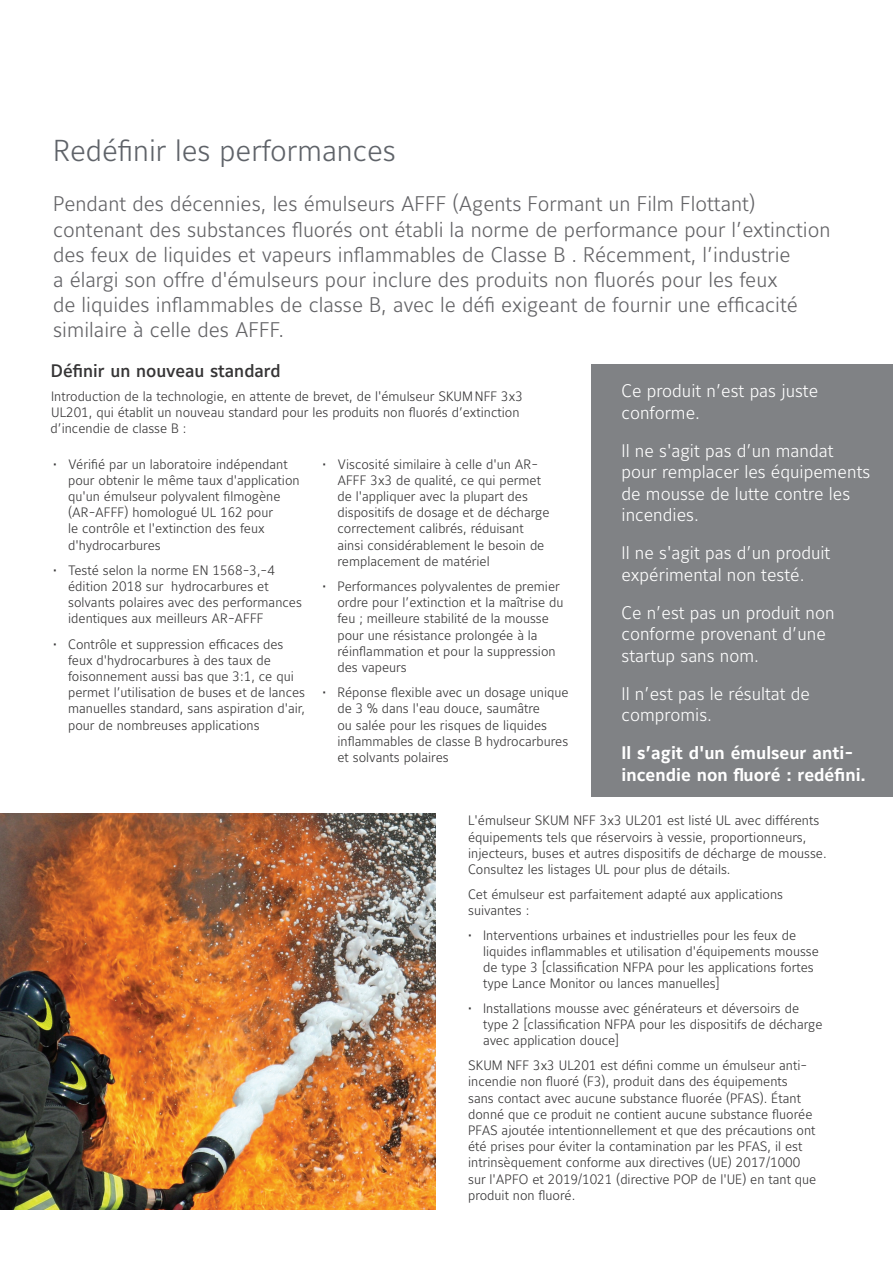
<style>
.page{position:relative;width:893px;height:1263px;background:#fff}
.page>*{position:absolute;margin:0;border:0;box-sizing:border-box;transform-origin:0 0}
.Section{font:300 30px "Maurea Jci Tf ML";color:#5f6369}
.Body{font:300 21px/25.2px "Maurea Jci Tf ML";color:#636366}
.Body_Header{font:300 18px/21.6px "Maurea Jci Tf ML";color:#fff}
.Body_Header-2{font:700 18px/21.6px "Maurea Jci Tf ML";color:#fff}
.Section-2{font:500 18px "Maurea Jci Tf ML";color:#363536}
.Body_Header-3{font:300 13.5px/16.2px "Maurea Jci Tf ML";color:#363536}
.Section-3{font:300 13.5px/16.2px "Maurea Jci Tf ML";color:#363536}
</style>
<div class="page">
<div style="left:592px;top:364px;width:301px;height:432px;background:#808285"></div>
<img style="left:0;top:813px;width:436px;height:397px">
<p class="Section" style="left:53px;top:132px;width:345px">Redéfinir les performances</p>
<p class="Body" style="left:53px;top:191px;width:779px">Pendant des décennies, les émulseurs AFFF (Agents Formant un Film Flottant) contenant des substances fluorés ont établi la norme de performance pour l’extinction des feux de liquides et vapeurs inflammables de Classe B . Récemment, l’industrie<br>a élargi son offre d'émulseurs pour inclure des produits non fluorés pour les feux<br>de liquides inflammables de classe B, avec le défi exigeant de fournir une efficacité similaire à celle des AFFF.</p>
<p class="Section-2" style="left:51px;top:360px;width:231px">Définir un nouveau standard</p>
<p class="Section-3" style="left:51px;top:388px;width:474px">Introduction de la technologie, en attente de brevet, de l'émulseur SKUMNFF 3x3<br>UL201, qui établit un nouveau standard pour les produits non fluorés d’extinction d’incendie de classe B :</p>
<p class="Body_Header-3" style="left:68px;top:455px;width:233px;text-indent:-15px">• Vérifié par un laboratoire indépendant pour obtenir le même taux d'application qu'un émulseur polyvalent filmogène (AR-AFFF) homologué UL 162 pour<br>le contrôle et l'extinction des feux d'hydrocarbures</p>
<p class="Body_Header-3" style="left:68px;top:562px;width:235px;text-indent:-15px">• Testé selon la norme EN 1568-3,-4 édition 2018 sur hydrocarbures et solvants polaires avec des performances identiques aux meilleurs AR-AFFF</p>
<p class="Body_Header-3" style="left:68px;top:635px;width:239px;text-indent:-15px">• Contrôle et suppression efficaces des feux d'hydrocarbures à des taux de foisonnement aussi bas que 3:1, ce qui permet l’utilisation de buses et de lances manuelles standard, sans aspiration d'air, pour de nombreuses applications</p>
<p class="Body_Header" style="left:621px;top:380px;width:198px">Ce produit n’est pas juste conforme.</p>
<p class="Body_Header" style="left:621px;top:439px;width:250px">Il ne s'agit pas d’un mandat pour remplacer les équipements de mousse de lutte contre les incendies.</p>
<p class="Body_Header" style="left:621px;top:542px;width:210px">Il ne s'agit pas d’un produit expérimental non testé.</p>
<p class="Body_Header" style="left:621px;top:601px;width:215px">Ce n’est pas un produit non conforme provenant d’une startup sans nom.</p>
<p class="Body_Header" style="left:621px;top:682px;width:190px">Il n’est pas le résultat de compromis.</p>
<p class="Body_Header-2" style="left:621px;top:742px;width:246px">Il s’agit d'un émulseur anti&shy;incendie non fluoré : redéfini.</p>
<p class="Body_Header-3" style="left:468px;top:812px;width:360px">L'émulseur SKUM NFF 3x3 UL201 est listé UL avec différents équipements tels que réservoirs à vessie, proportionneurs, injecteurs, buses et autres dispositifs de décharge de mousse.<br>Consultez les listages UL pour plus de détails.</p>
<p class="Body_Header-3" style="left:468px;top:886px;width:317px">Cet émulseur est parfaitement adapté aux applications suivantes :</p>
<p class="Body_Header-3" style="left:483px;top:926px;width:337px;text-indent:-15px">• Interventions urbaines et industrielles pour les feux de liquides inflammables et utilisation d'équipements mousse de type 3 [classification NFPA pour les applications fortes type Lance Monitor ou lances manuelles]</p>
<p class="Body_Header-3" style="left:483px;top:1000px;width:341px;text-indent:-15px">• Installations mousse avec générateurs et déversoirs de type 2 [classification NFPA pour les dispositifs de décharge avec application douce]</p>
<p class="Body_Header-3" style="left:468px;top:1057px;width:350px">SKUM NFF 3x3 UL201 est défini comme un émulseur anti&shy;incendie non fluoré (F3), produit dans des équipements sans contact avec aucune substance fluorée (PFAS). Étant donné que ce produit ne contient aucune substance fluorée PFAS ajoutée intentionnellement et que des précautions ont été prises pour éviter la contamination par les PFAS, il est intrinsèquement conforme aux directives (UE) 2017/1000 sur l'APFO et 2019/1021 (directive POP de l'UE) en tant que produit non fluoré.</p>
<p class="Body_Header-3" style="left:337px;top:455px;width:214px;text-indent:-15px">• Viscosité similaire à celle d'un AR-AFFF 3x3 de qualité, ce qui permet de l'appliquer avec la plupart des dispositifs de dosage et de décharge correctement calibrés, réduisant ainsi considérablement le besoin de remplacement de matériel</p>
<p class="Body_Header-3" style="left:337px;top:578px;width:227px;text-indent:-15px">• Performances polyvalentes de premier ordre pour l’extinction et la maîtrise du feu ; meilleure stabilité de la mousse pour une résistance prolongée à la réinflammation et pour la suppression des vapeurs</p>
<p class="Body_Header-3" style="left:337px;top:684px;width:233px;text-indent:-15px">• Réponse flexible avec un dosage unique de 3 % dans l'eau douce, saumâtre<br>ou salée pour les risques de liquides inflammables de classe B hydrocarbures et solvants polaires</p>
</div>
